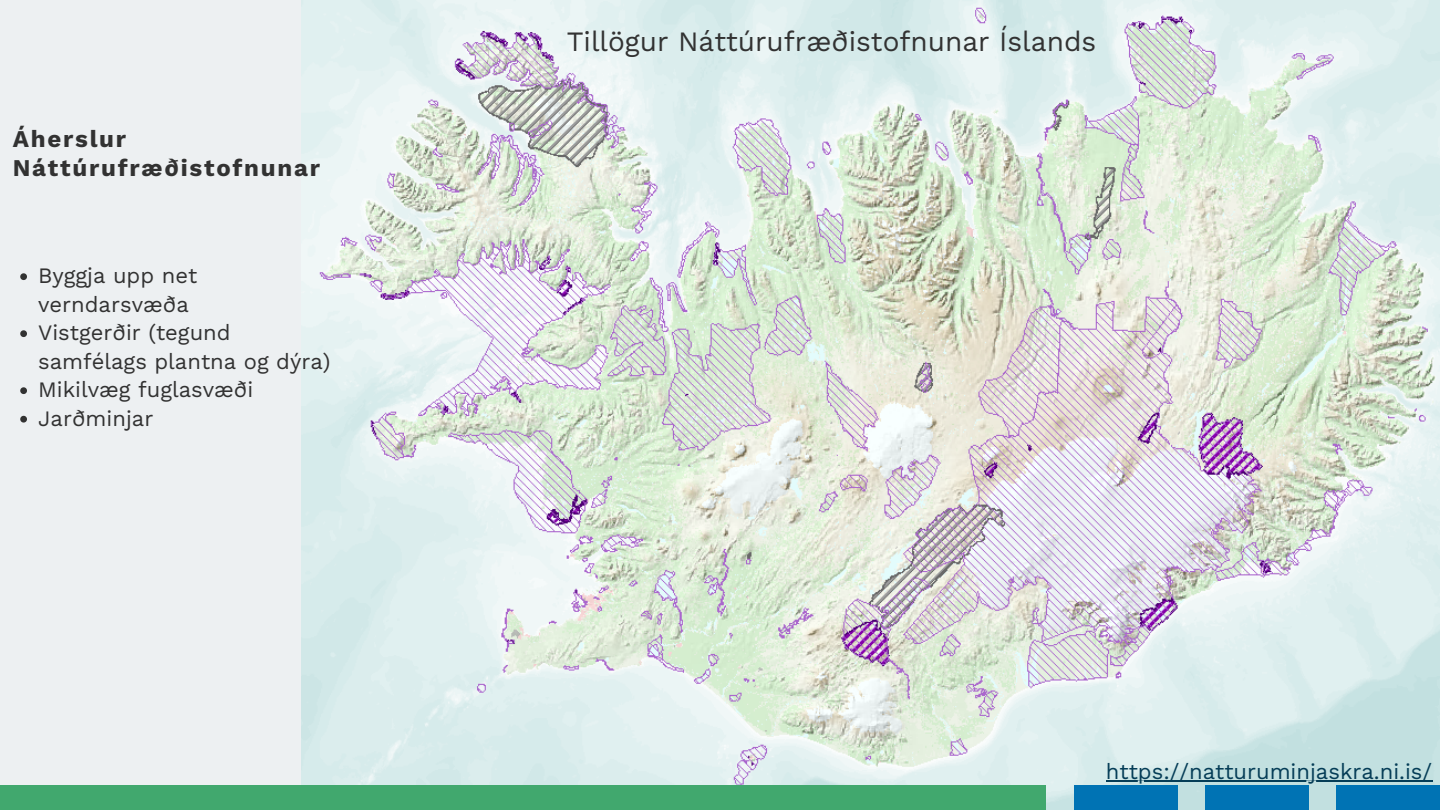
<style>
.page{position:relative;width:1440px;height:810px;background:#edf0f2}
.page>*{position:absolute;margin:0;border:0;box-sizing:border-box;transform-origin:0 0}
.t1{font:28px "Work Sans";color:#323232}
.t2{font:700 24px "Work Sans";letter-spacing:.075em;color:#323232}
.t3{font:22px/28.5px "Work Sans";color:#323232}
.t4{font:22px "Work Sans";color:#053d57}
</style>
<div class="page">
<img style="left:301px;top:0;width:1139px;height:810px">
<hr style="left:1106px;top:781px;width:326px;height:1px;background:#053d57">
<div style="left:0;top:786px;width:1046px;height:24px;background:#41a86e"></div>
<div style="left:1074px;top:786px;width:104px;height:24px;background:#0073b4"></div>
<div style="left:1205px;top:786px;width:104px;height:24px;background:#0073b4"></div>
<div style="left:1337px;top:786px;width:103px;height:24px;background:#0073b4"></div>
<svg style="left:20px;top:273px;width:7px;height:7px"></svg>
<svg style="left:20px;top:330px;width:7px;height:7px"></svg>
<svg style="left:20px;top:387px;width:7px;height:7px"></svg>
<svg style="left:20px;top:416px;width:7px;height:7px"></svg>
<p class="t2" style="left:13px;top:125px;width:115px">Áherslur</p>
<p class="t2" style="left:13px;top:153px;width:309px">Náttúrufræðistofnunar</p>
<p class="t3" style="left:38px;top:261px;width:161px">Byggja upp net verndarsvæða</p>
<p class="t3" style="left:38px;top:318px;width:294px">Vistgerðir (tegund samfélags plantna og dýra)</p>
<p class="t3" style="left:38px;top:375px;width:217px">Mikilvæg fuglasvæði</p>
<p class="t3" style="left:38px;top:404px;width:117px">Jarðminjar</p>
<p class="t1" style="left:567px;top:24px;width:531px">Tillögur Náttúrufræðistofnunar Íslands</p>
<p class="t4" style="left:1106px;top:759px;width:328px">https://natturuminjaskra.ni.is/</p>
</div>
